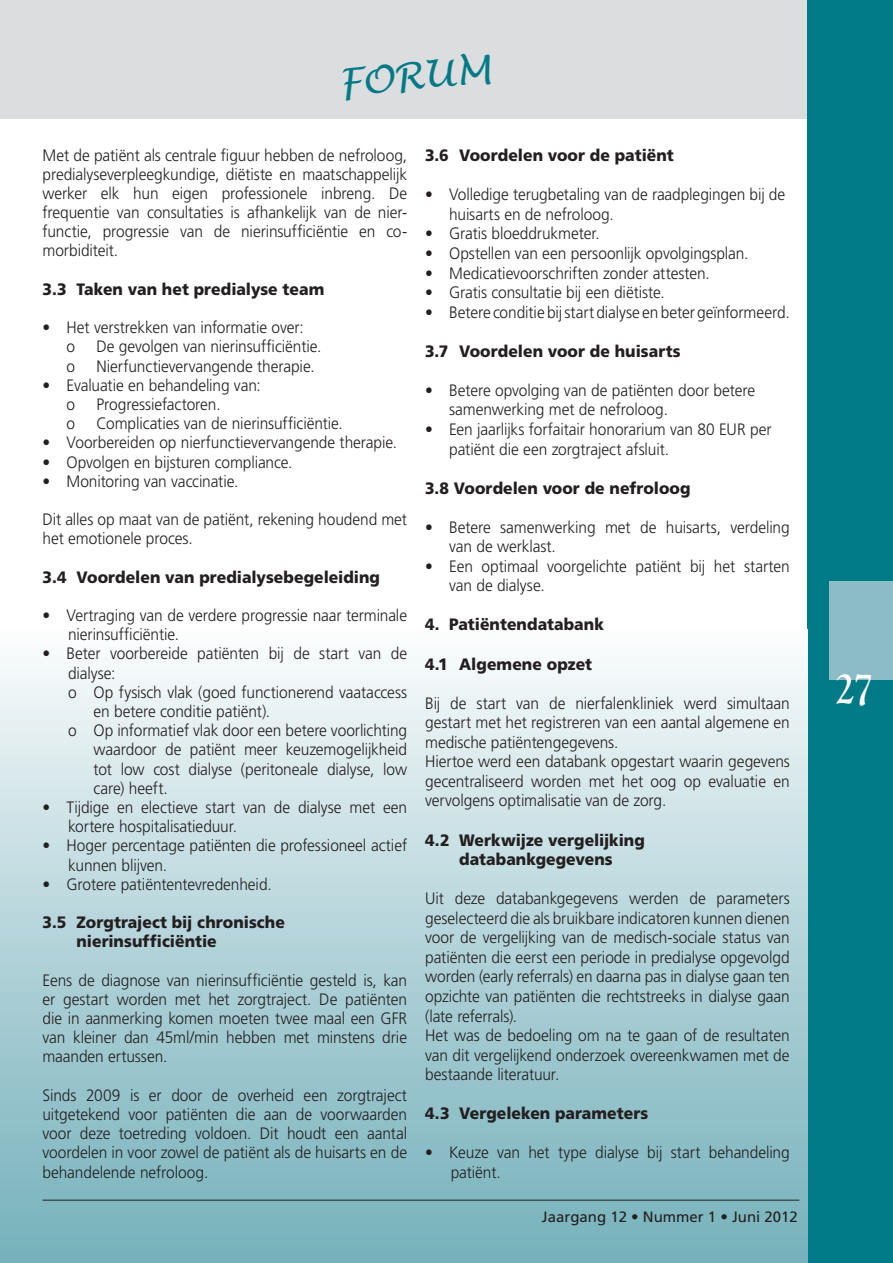
<style>
.page{position:relative;width:893px;height:1263px;background:#fff}
.page>*{position:absolute;margin:0;border:0;box-sizing:border-box;transform-origin:0 0}
.t1{font:700 45px "Goudy Old Style T";color:#fff;scale:.9 1}
.t2{font:italic 37.65px "Lucida Handwriting";color:#007a87}
.t3{font:300 16.5px/19.5px "Frutiger LT";letter-spacing:-.005em;color:#231f20;scale:.94 1}
.t4{font:900 16.5px/19.2px "Frutiger LT";letter-spacing:.005em;color:#231f20;scale:.95 1}
.t5{font:15px "Frutiger LT";color:#231f20}
</style>
<div class="page">
<div style="left:0;top:0;width:893px;height:119px;background:#dcdddf"></div>
<div style="left:808px;top:0;width:85px;height:1263px;background:#007a87"></div>
<div style="left:829px;top:581px;width:64px;height:98px;background:#8cbdc6"></div>
<div style="left:0;top:629px;width:808px;height:634px;background:linear-gradient(to bottom,#f9fbfc,#72aeb9)"></div>
<hr style="left:43px;top:1200px;width:756px;height:1px;background:#231f20">
<h2 class="t2" style="left:336px;top:60px;width:154px;rotate:-5deg">FORUM</h2>
<p class="t3" style="left:43px;top:145px;width:389px;text-align:justify">Met de patiënt als centrale figuur hebben de nefroloog, predialyseverpleegkundige, diëtiste en maatschappelijk werker elk hun eigen professionele inbreng. De frequentie van consultaties is afhankelijk van de nier&shy;functie, progressie van de nierinsufficiëntie en co&shy;morbiditeit.</p>
<p class="t4" style="left:43px;top:279px;width:298px">3.3 Taken van het predialyse team</p>
<p class="t3" style="left:67px;top:318px;width:254px;text-indent:-24px">• Het verstrekken van informatie over: o</p>
<p class="t3" style="left:97px;top:337px;width:241px">De gevolgen van nierinsufficiëntie.</p>
<p class="t3" style="left:66px;top:356px;width:11px">o</p>
<p class="t3" style="left:96px;top:356px;width:234px">Nierfunctievervangende therapie.</p>
<p class="t3" style="left:66px;top:376px;width:208px;text-indent:-24px">• Evaluatie en behandeling van: o</p>
<p class="t3" style="left:96px;top:395px;width:134px">Progressiefactoren.</p>
<p class="t3" style="left:66px;top:414px;width:11px">o</p>
<p class="t3" style="left:96px;top:414px;width:264px">Complicaties van de nierinsufficiëntie.</p>
<p class="t3" style="left:42px;top:433px;width:379px">• Voorbereiden op nierfunctievervangende therapie.</p>
<p class="t3" style="left:42px;top:452px;width:267px">• Opvolgen en bijsturen compliance.</p>
<p class="t3" style="left:42px;top:471px;width:210px">• Monitoring van vaccinatie.</p>
<p class="t3" style="left:42px;top:510px;width:389px">Dit alles op maat van de patiënt, rekening houdend met het emotionele proces.</p>
<p class="t4" style="left:43px;top:567px;width:357px">3.4 Voordelen van predialysebegeleiding</p>
<p class="t3" style="left:68px;top:606px;width:362px;text-indent:-26px">• Vertraging van de verdere progressie naar terminale nierinsufficiëntie.</p>
<p class="t3" style="left:43px;top:644px;width:389px">• Beter voorbereide patiënten bij de start van de</p>
<p class="t3" style="left:68px;top:663px;width:52px">dialyse:</p>
<p class="t3" style="left:68px;top:682px;width:362px">o Op fysisch vlak (goed functionerend vaataccess</p>
<p class="t3" style="left:94px;top:702px;width:189px">en betere conditie patiënt).</p>
<p class="t3" style="left:68px;top:721px;width:362px">o Op informatief vlak door een betere voorlichting</p>
<p class="t3" style="left:94px;top:740px;width:335px">waardoor de patiënt meer keuzemogelijkheid</p>
<p class="t3" style="left:94px;top:759px;width:335px">tot low cost dialyse (peritoneale dialyse, low</p>
<p class="t3" style="left:94px;top:778px;width:80px">care) heeft.</p>
<p class="t3" style="left:68px;top:798px;width:362px;text-indent:-26px">• Tijdige en electieve start van de dialyse met een kortere hospitalisatieduur.</p>
<p class="t3" style="left:68px;top:836px;width:362px;text-indent:-26px">• Hoger percentage patiënten die professioneel actief kunnen blijven.</p>
<p class="t3" style="left:43px;top:874px;width:245px">• Grotere patiëntentevredenheid.</p>
<p class="t4" style="left:77px;top:913px;width:221px;text-indent:-34px">3.5 Zorgtraject bij chronische nierinsufficiëntie</p>
<p class="t3" style="left:43px;top:970px;width:389px;text-align:justify">Eens de diagnose van nierinsufficiëntie gesteld is, kan er gestart worden met het zorgtraject. De patiënten die in aanmerking komen moeten twee maal een GFR van kleiner dan 45ml/min hebben met minstens drie maanden ertussen.</p>
<p class="t3" style="left:43px;top:1085px;width:389px;text-align:justify">Sinds 2009 is er door de overheid een zorgtraject uitgetekend voor patiënten die aan de voorwaarden voor deze toetreding voldoen. Dit houdt een aantal voordelen in voor zowel de patiënt als de huisarts en de behandelende nefroloog.</p>
<p class="t4" style="left:425px;top:146px;width:263px">3.6 Voordelen voor de patiënt</p>
<p class="t3" style="left:449px;top:185px;width:359px;text-indent:-24px">• Volledige terugbetaling van de raadplegingen bij de huisarts en de nefroloog.</p>
<p class="t3" style="left:425px;top:224px;width:187px">• Gratis bloeddrukmeter.</p>
<p class="t3" style="left:425px;top:244px;width:345px">• Opstellen van een persoonlijk opvolgingsplan.</p>
<p class="t3" style="left:425px;top:263px;width:304px">• Medicatievoorschriften zonder attesten.</p>
<p class="t3" style="left:425px;top:283px;width:256px">• Gratis consultatie bij een diëtiste.</p>
<p class="t3" style="left:425px;top:302px;width:389px">• Betere conditie bijstart dialyse en beter geïnformeerd.</p>
<p class="t4" style="left:425px;top:341px;width:270px">3.7 Voordelen voor de huisarts</p>
<p class="t3" style="left:449px;top:381px;width:327px;text-indent:-24px">• Betere opvolging van de patiënten door betere samenwerking met de nefroloog.</p>
<p class="t3" style="left:449px;top:420px;width:344px;text-indent:-24px">• Een jaarlijks forfaitair honorarium van 80 EUR per patiënt die een zorgtraject afsluit.</p>
<p class="t4" style="left:425px;top:478px;width:281px">3.8 Voordelen voor de nefroloog</p>
<p class="t3" style="left:449px;top:517px;width:364px;text-indent:-24px">• Betere samenwerking met de huisarts, verdeling van de werklast.</p>
<p class="t3" style="left:449px;top:557px;width:364px;text-indent:-24px">• Een optimaal voorgelichte patiënt bij het starten van de dialyse.</p>
<p class="t4" style="left:425px;top:615px;width:190px">4. Patiëntendatabank</p>
<p class="t4" style="left:425px;top:654px;width:177px">4.1 Algemene opzet</p>
<p class="t3" style="left:425px;top:693px;width:389px">Bij de start van de nierfalenkliniek werd simultaan gestart met het registreren van een aantal algemene en medische patiëntengegevens.<br>Hiertoe werd een databank opgestart waarin gegevens gecentraliseerd worden met het oog op evaluatie en vervolgens optimalisatie van de zorg.</p>
<p class="t4" style="left:425px;top:830px;width:233px;text-align:center">4.2 Werkwijze vergelijking databankgegevens</p>
<p class="t3" style="left:425px;top:889px;width:389px">Uit deze databankgegevens werden de parameters geselecteerd die als bruikbare indicatoren kunnen dienen voor de vergelijking van de medisch-sociale status van patiënten die eerst een periode in predialyse opgevolgd worden (early referrals) en daarna pas in dialyse gaan ten opzichte van patiënten die rechtstreeks in dialyse gaan (late referrals).<br>Het was de bedoeling om na te gaan of de resultaten van dit vergelijkend onderzoek overeenkwamen met de bestaande literatuur.</p>
<p class="t4" style="left:425px;top:1104px;width:236px">4.3 Vergeleken parameters</p>
<p class="t3" style="left:451px;top:1143px;width:362px;text-indent:-26px">• Keuze van het type dialyse bij start behandeling patiënt.</p>
<p class="t5" style="left:542px;top:1208px;width:257px">Jaargang 12 • Nummer 1 • Juni 2012</p>
<h1 class="t1" style="left:835px;top:663px;width:44px">27</h1>
</div>
